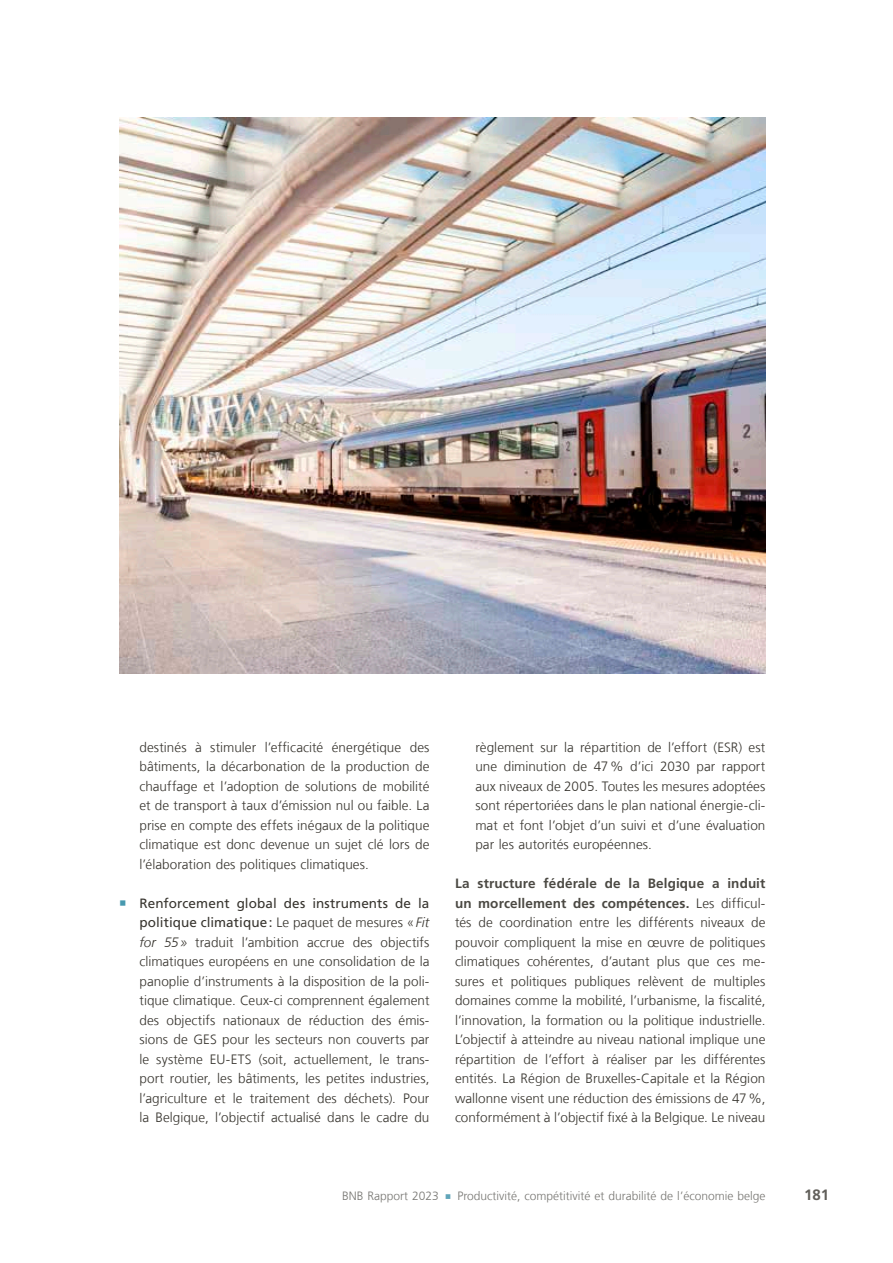
<style>
.page{position:relative;width:893px;height:1263px;background:#fff}
.page>*{position:absolute;margin:0;border:0;box-sizing:border-box;transform-origin:0 0}
.t1{font:700 15px "Frutiger LT Com";color:#62605b}
.Text{font:300 13.5px/19.5px "Frutiger LT Com";letter-spacing:.005em;color:#38352f;text-align:justify}
.t2{font:300 12px "Frutiger LT Com";color:#777672}
.s1{color:#4799af}
.s2{font-weight:400}
.s3{font-style:italic}
.s4{font-weight:700;color:#4b4943}
.s5{color:#60a5b9}
</style>
<div class="page">
<img style="left:119px;top:117px;width:646px;height:557px">
<p class="Text" style="left:139px;top:737px;width:291px">destinés à stimuler l’efficacité énergétique des bâtiments, la décarbonation de la production de chauffage et l’adoption de solutions de mobilité et de transport à taux d’émission nul ou faible. La prise en compte des effets inégaux de la politique climatique est donc devenue un sujet clé lors de l’élaboration des politiques climatiques.</p>
<p class="Text" style="left:139px;top:893px;width:292px;text-indent:-20px"><span class="s1">○</span> <span class="s2">Renforcement global des instruments de la politique climatique:</span> Le paquet de mesures «<span class="s3">Fit for 55»</span> traduit l’ambition accrue des objectifs climatiques européens en une consolidation de la panoplie d’instruments à la disposition de la poli&shy;tique climatique. Ceux-ci comprennent également des objectifs nationaux de réduction des émis&shy;sions de GES pour les secteurs non couverts par le système EU-ETS (soit, actuellement, le trans&shy;port routier, les bâtiments, les petites industries, l’agriculture et le traitement des déchets). Pour la Belgique, l’objectif actualisé dans le cadre du</p>
<p class="Text" style="left:475px;top:737px;width:291px">règlement sur la répartition de l’effort (ESR) est une diminution de 47% d’ici 2030 par rapport aux niveaux de 2005. Toutes les mesures adoptées sont répertoriées dans le plan national énergie-cli&shy;mat et font l’objet d’un suivi et d’une évaluation par les autorités européennes.</p>
<p class="Text" style="left:455px;top:873px;width:312px"><span class="s4">La structure fédérale de la Belgique a induit un morcellement des compétences.</span> Les difficul&shy;tés de coordination entre les différents niveaux de pouvoir compliquent la mise en œuvre de politiques climatiques cohérentes, d’autant plus que ces me&shy;sures et politiques publiques relèvent de multiples domaines comme la mobilité, l’urbanisme, la fiscalité, l’innovation, la formation ou la politique industrielle.<br>L’objectif à atteindre au niveau national implique une répartition de l’effort à réaliser par les différentes entités. La Région de Bruxelles-Capitale et la Région wallonne visent une réduction des émissions de 47%, conformément à l’objectif fixé à la Belgique. Le niveau</p>
<p class="t2" style="left:342px;top:1188px;width:425px">BNB Rapport 2023 <span class="s5">○</span> Productivité, compétitivité et durabilité de l’économie belge</p>
<p class="t1" style="left:804px;top:1186px;width:27px">181</p>
</div>
